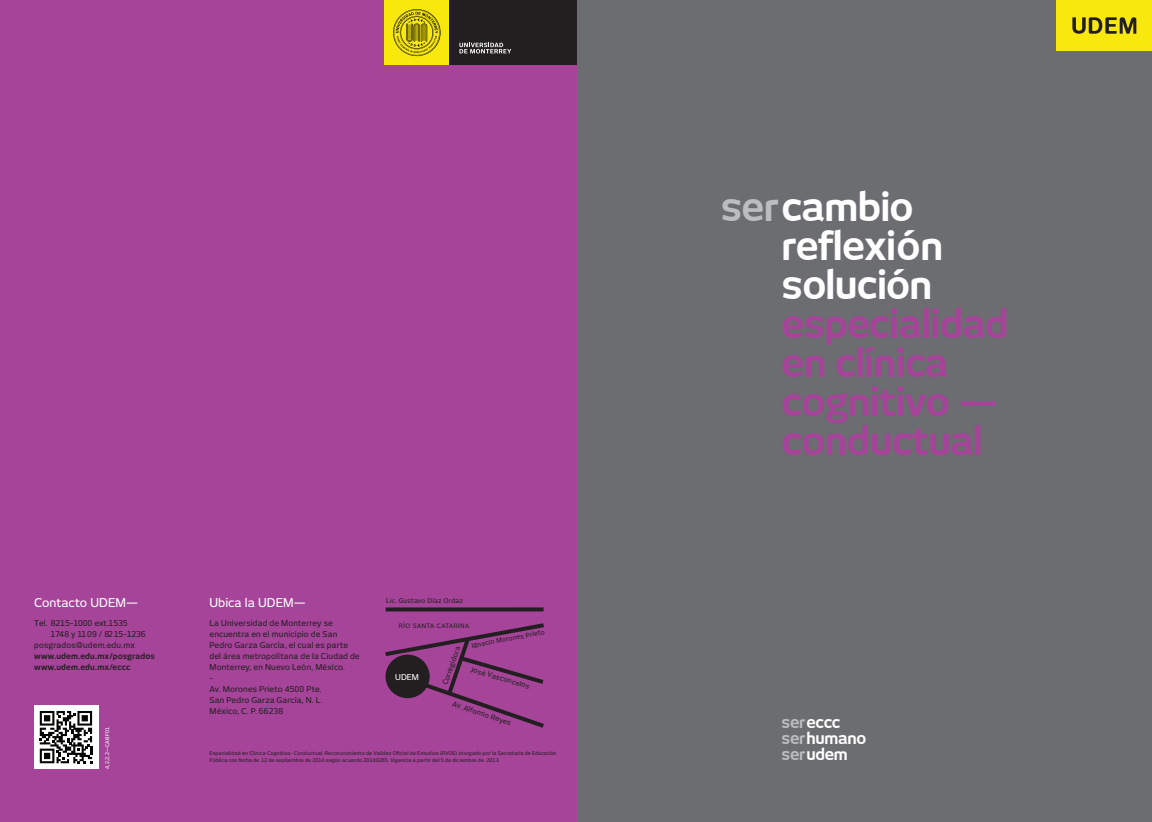
<style>
.page{position:relative;width:1152px;height:822px;background:#fff}
.page>*{position:absolute;margin:0;border:0;box-sizing:border-box;transform-origin:0 0}
.t1{font:700 39px/39px "New June";letter-spacing:-.02em;color:#a54499}
.t2{font:700 39px/39px "New June";letter-spacing:-.02em;color:#fff}
.t3{font:700 16px/16px "New June";letter-spacing:-.02em;color:#fff}
.t4{font:500 12px "New June";color:#fff}
.t5{font:500 8px/11px "New June";letter-spacing:.015em;color:#231f20}
.t6{font:700 8px/11px "New June";letter-spacing:.02em;color:#231f20}
.t7{font:500 8px "New June";color:#fff}
.t8{font:500 7px "New June";color:#231f20}
.t9{font:500 6.5px "New June";letter-spacing:.02em;color:#231f20}
.t10{font:500 6px "New June";letter-spacing:.08em;color:#231f20}
.t11{font:500 5px/7px "New June";letter-spacing:.025em;color:#231f20}
.t12{font:500 5px "New June";letter-spacing:.03em;color:#fff}
.s1{color:#bcbdc0}
</style>
<div class="page">
<div style="left:576px;top:0;width:576px;height:822px;background:#6c6d70"></div>
<div style="left:1056px;top:0;width:95px;height:50px;background:#f9e80e"></div>
<svg style="left:1072px;top:17px;width:64px;height:17px"></svg>
<div style="left:0;top:0;width:577px;height:822px;background:#a54499"></div>
<div style="left:385px;top:0;width:68px;height:64px;background:#f9e80e"></div>
<div style="left:449px;top:0;width:127px;height:64px;background:#231f20"></div>
<svg style="left:459px;top:43px;width:52px;height:10px"></svg>
<svg style="left:393px;top:9px;width:47px;height:47px"></svg>
<svg style="left:385px;top:607px;width:159px;height:121px"></svg>
<div style="left:34px;top:704px;width:64px;height:64px;background:#fff"></div>
<svg style="left:40px;top:711px;width:52px;height:52px"></svg>
<h3 class="t4" style="left:34px;top:596px;width:105px">Contacto UDEM—</h3>
<p class="t5" style="left:34px;top:617px;width:95px">Tel. 8215-1000 ext.1535</p>
<p class="t5" style="left:51px;top:628px;width:97px">1748 y 1109 / 8215-1236</p>
<p class="t5" style="left:34px;top:639px;width:102px">posgrados@udem.edu.mx</p>
<p class="t6" style="left:34px;top:650px;width:122px">www.udem.edu.mx/posgrados www.udem.edu.mx/eccc</p>
<p class="t12" style="left:104px;top:768px;width:43px;rotate:-90deg">4,2,2,2—CABF01</p>
<h3 class="t4" style="left:209px;top:596px;width:98px">Ubica la UDEM—</h3>
<p class="t5" style="left:209px;top:617px;width:152px">La Universidad de Monterrey se encuentra en el municipio de San<br>Pedro Garza García, el cual es parte del área metropolitana de la Ciudad de<br>Monterrey, en Nuevo León, México.<br>-<br>Av. Morones Prieto 4500 Pte.<br>San Pedro Garza García, N. L.<br>México, C. P. 66238</p>
<p class="t9" style="left:386px;top:597px;width:78px">Lic. Gustavo Díaz Ordaz</p>
<p class="t10" style="left:399px;top:621px;width:72px">RÍO SANTA CATARINA</p>
<p class="t7" style="left:395px;top:672px;width:25px">UDEM</p>
<p class="t8" style="left:441px;top:683px;width:42px;rotate:-71deg">Corregidora</p>
<p class="t9" style="left:471px;top:641px;width:76px;rotate:-10deg">Ignacio Morones Prieto</p>
<p class="t8" style="left:472px;top:665px;width:62px;rotate:16deg">José Vasconcelos</p>
<p class="t8" style="left:454px;top:699px;width:63px;rotate:18deg">Av. Alfonso Reyes</p>
<p class="t11" style="left:209px;top:749px;width:348px">Especialidad en Clínica Cognitivo- Conductual. Reconocimiento de Validez Oficial de Estudios (RVOE) otorgado por la Secretaría de Educación<br>Pública con fecha de 12 de septiembre de 2014 según acuerdo 20140265. Vigencia a partir del 5 de diciembre de 2013.</p>
<h1 class="t2" style="left:781px;top:187px;width:163px;text-indent:-61px"><span class="s1">ser</span>cambio reflexión solución</h1>
<h1 class="t1" style="left:781px;top:304px;width:228px">especialidad en clínica cognitivo — conductual</h1>
<h2 class="t3" style="left:781px;top:714px;width:86px"><span class="s1">ser</span>eccc <span class="s1">ser</span>humano <span class="s1">ser</span>udem</h2>
</div>
